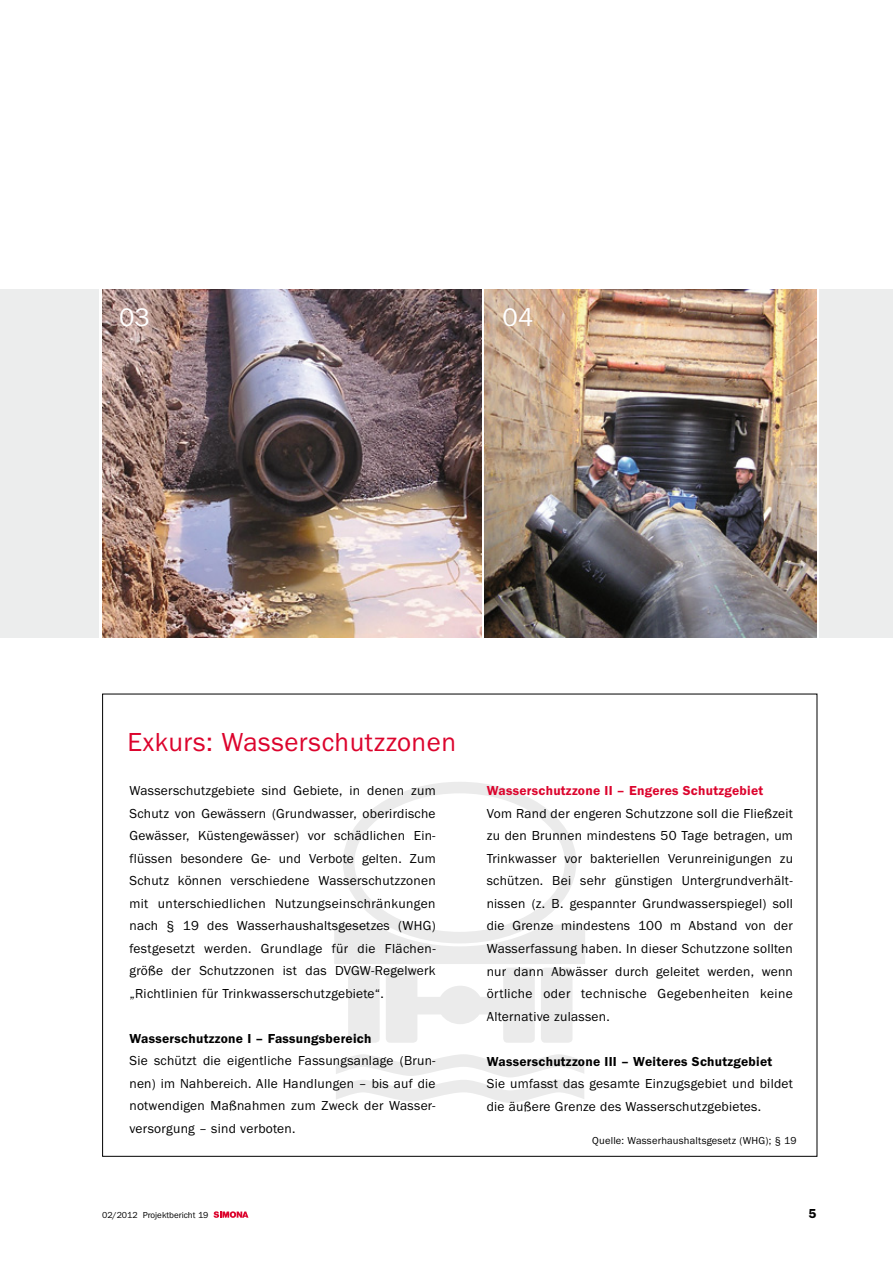
<style>
.page{position:relative;width:893px;height:1263px;background:#fff}
.page>*{position:absolute;margin:0;border:0;box-sizing:border-box;transform-origin:0 0}
.t1{font:27px "Franklin Gothic URW Boo";letter-spacing:.02em;color:#dc042d}
.t2{font:26.25px "Franklin Gothic URW Boo";color:#fff}
.t3{font:13.5px/22.5px "Franklin Gothic URW Boo";letter-spacing:.02em;color:#000;text-align:justify}
.t4{font:13.5px "Franklin Gothic URW Dem";letter-spacing:.02em;color:#000}
.t5{font:13.5px "Franklin Gothic URW Dem";letter-spacing:.02em;color:#dc042d}
.t6{font:10.5px "Franklin Gothic URW Boo";letter-spacing:.02em;color:#000}
.t7{font:9px "Franklin Gothic URW Boo";color:#000}
</style>
<div class="page">
<div style="left:343px;top:782px;width:233px;height:161px;border:12px solid #000;border-radius:50%"></div>
<svg style="left:334px;top:924px;width:251px;height:119px"></svg>
<svg style="left:336px;top:1054px;width:248px;height:49px"></svg>
<div style="left:0;top:289px;width:99px;height:349px;background:#eceded"></div>
<img style="left:485px;top:289px;width:331px;height:349px">
<img style="left:102px;top:289px;width:379px;height:349px">
<div style="left:820px;top:289px;width:73px;height:349px;background:#eceded"></div>
<svg style="left:214px;top:1211px;width:34px;height:7px"></svg>
<h2 class="t2" style="left:119px;top:301px;width:32px">03</h2>
<h2 class="t2" style="left:502px;top:301px;width:32px">04</h2>
<h1 class="t1" style="left:127px;top:725px;width:330px">Exkurs: Wasserschutzzonen</h1>
<p class="t3" style="left:129px;top:780px;width:308px">Wasserschutzgebiete sind Gebiete, in denen zum Schutz von Gewässern (Grundwasser, oberirdische Gewässer, Küstengewässer) vor schädlichen Ein&shy;flüssen besondere Ge- und Verbote gelten. Zum Schutz können verschiedene Wasserschutzzonen mit unterschiedlichen Nutzungseinschränkungen nach § 19 des Wasserhaushaltsgesetzes (WHG) festgesetzt werden. Grundlage für die Flächen&shy;größe der Schutzzonen ist das DVGW-Regelwerk „Richtlinien für Trinkwasserschutzgebiete“.</p>
<p class="t4" style="left:129px;top:1030px;width:244px">Wasserschutzzone I – Fassungsbereich</p>
<p class="t3" style="left:129px;top:1050px;width:308px">Sie schützt die eigentliche Fassungsanlage (Brun&shy;nen) im Nahbereich. Alle Handlungen – bis auf die notwendigen Maßnahmen zum Zweck der Wasser&shy;versorgung – sind verboten.</p>
<p class="t5" style="left:487px;top:783px;width:278px">Wasserschutzzone II – Engeres Schutzgebiet</p>
<p class="t3" style="left:487px;top:802px;width:308px">Vom Rand der engeren Schutzzone soll die Fließzeit zu den Brunnen mindestens 50 Tage betragen, um Trinkwasser vor bakteriellen Verunreinigungen zu schützen. Bei sehr günstigen Untergrundverhält&shy;nissen (z. B. gespannter Grundwasserspiegel) soll die Grenze mindestens 100 m Abstand von der Wasserfassung haben. In dieser Schutzzone sollten nur dann Abwässer durch geleitet werden, wenn örtliche oder technische Gegebenheiten keine Alternative zulassen.</p>
<p class="t4" style="left:487px;top:1053px;width:287px">Wasserschutzzone III – Weiteres Schutzgebiet</p>
<p class="t3" style="left:487px;top:1072px;width:308px">Sie umfasst das gesamte Einzugsgebiet und bildet die äußere Grenze des Wasserschutzgebietes.</p>
<p class="t6" style="left:592px;top:1134px;width:206px">Quelle: Wasserhaushaltsgesetz (WHG); § 19</p>
<p class="t7" style="left:102px;top:1209px;width:108px">02/2012 Projektbericht 19</p>
<p class="t4" style="left:808px;top:1205px;width:9px">5</p>
</div>
